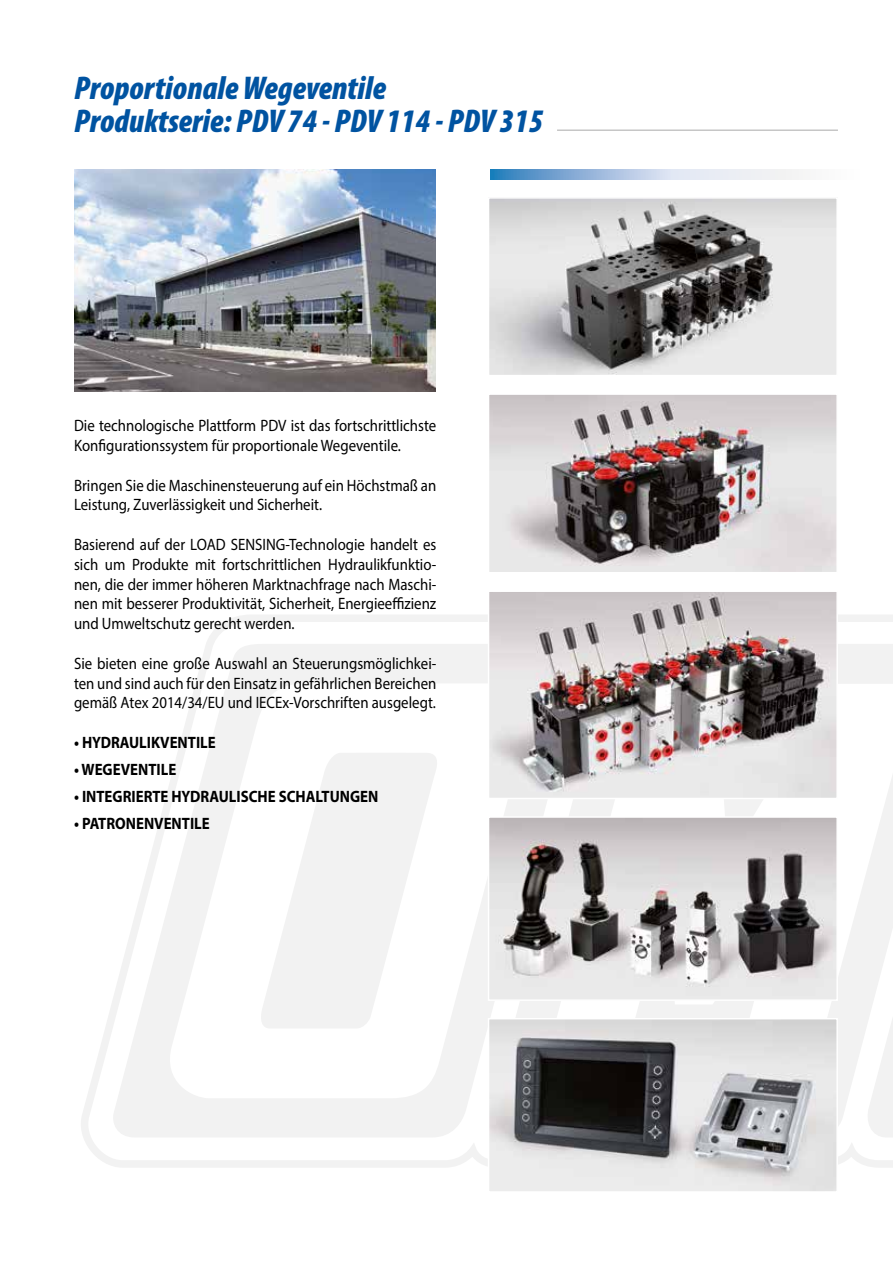
<style>
.page{position:relative;width:893px;height:1263px;background:#fff}
.page>*{position:absolute;margin:0;border:0;box-sizing:border-box;transform-origin:0 0}
.t1{font:italic 900 condensed 33px/33px "Myriad Pro";color:#0053a1}
.t2{font:16.5px/19.8px "Myriad Pro";color:#000;scale:.9 1}
.t3{font:700 16.5px "Myriad Pro";color:#000;scale:.9 1}
</style>
<div class="page">
<svg style="left:81px;top:615px;width:812px;height:552px"></svg>
<svg style="left:866px;top:643px;width:27px;height:495px"></svg>
<svg style="left:112px;top:643px;width:423px;height:495px"></svg>
<svg style="left:162px;top:683px;width:369px;height:415px"></svg>
<svg style="left:535px;top:684px;width:358px;height:415px"></svg>
<img style="left:491px;top:200px;width:344px;height:173px">
<div style="left:488px;top:197px;width:350px;height:179px;border:2px solid #fff"></div>
<img style="left:491px;top:593px;width:344px;height:203px">
<div style="left:488px;top:590px;width:350px;height:209px;border:2px solid #fff"></div>
<img style="left:491px;top:819px;width:344px;height:179px">
<div style="left:488px;top:816px;width:350px;height:185px;border:2px solid #fff"></div>
<img style="left:74px;top:169px;width:362px;height:222px">
<img style="left:491px;top:1021px;width:344px;height:169px">
<div style="left:488px;top:1018px;width:350px;height:175px;border:2px solid #fff"></div>
<img style="left:491px;top:396px;width:344px;height:174px">
<div style="left:488px;top:393px;width:350px;height:180px;border:2px solid #fff"></div>
<svg style="left:490px;top:169px;width:309px;height:11px;background:#b0c9e2"></svg>
<hr style="left:557px;top:129px;width:281px;height:2px;background:#c6c6c6">
<h1 class="t1" style="left:74px;top:71px;width:471px">Proportionale Wegeventile<br>Produktserie: PDV 74 - PDV 114 - PDV 315</h1>
<p class="t2" style="left:74px;top:415px;width:404px">Die technologische Plattform PDV ist das fortschrittlichste<br>Konfigurationssystem für proportionale Wegeventile.</p>
<p class="t2" style="left:74px;top:475px;width:404px">Bringen Sie die Maschinensteuerung auf ein Höchstmaß an<br>Leistung, Zuverlässigkeit und Sicherheit.</p>
<p class="t2" style="left:74px;top:534px;width:404px;text-align:justify">Basierend auf der LOAD SENSING-Technologie handelt es sich um Produkte mit fortschrittlichen Hydraulikfunktio&shy;nen, die der immer höheren Marktnachfrage nach Maschi&shy;nen mit besserer Produktivität, Sicherheit, Energieeffizienz und Umweltschutz gerecht werden.</p>
<p class="t2" style="left:74px;top:653px;width:404px;text-align:justify">Sie bieten eine große Auswahl an Steuerungsmöglichkei&shy;ten und sind auch für den Einsatz in gefährlichen Bereichen gemäß Atex 2014/34/EU und IECEx-Vorschriften ausgelegt.</p>
<p class="t3" style="left:74px;top:732px;width:159px">• HYDRAULIKVENTILE</p>
<p class="t3" style="left:74px;top:759px;width:115px">• WEGEVENTILE</p>
<p class="t3" style="left:74px;top:786px;width:340px">• INTEGRIERTE HYDRAULISCHE SCHALTUNGEN</p>
<p class="t3" style="left:74px;top:813px;width:152px">• PATRONENVENTILE</p>
</div>
